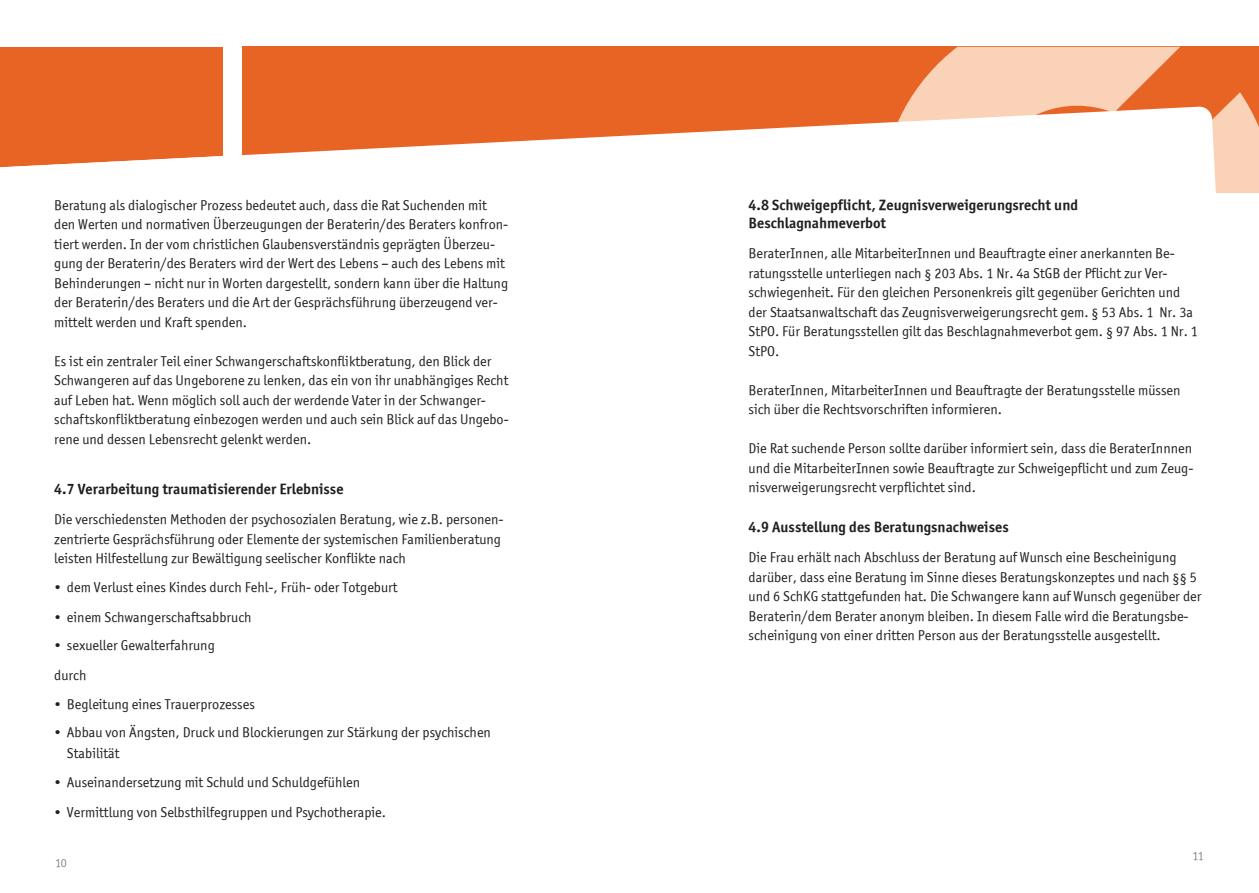
<style>
.page{position:relative;width:1259px;height:893px;background:#fff}
.page>*{position:absolute;margin:0;border:0;box-sizing:border-box;transform-origin:0 0}
.t1{font:15px/18px "Officina Sans ITCTT Bold";color:#231f20}
.t2{font:14.25px/19.5px "Officina Sans ITCTT Book";color:#231f20}
.t3{font:12px "Officina Sans ITCTT Book";color:#828487}
</style>
<div class="page">
<div style="left:0;top:47px;width:223px;height:146px;background:#e86424"></div>
<div style="left:243px;top:47px;width:1016px;height:146px;background:#e86424"></div>
<svg style="left:906px;top:47px;width:353px;height:146px;fill:#f9d2b7"></svg>
<svg style="left:0;top:106px;width:1227px;height:87px;fill:#fff"></svg>
<p class="t2" style="left:54px;top:195px;width:455px">Beratung als dialogischer Prozess bedeutet auch, dass die Rat Suchenden mit den Werten und normativen Überzeugungen der Beraterin/des Beraters konfron&shy;tiert werden. In der vom christlichen Glaubensverständnis geprägten Überzeu&shy;gung der Beraterin/des Beraters wird der Wert des Lebens – auch des Lebens mit Behinderungen – nicht nur in Worten dargestellt, sondern kann über die Haltung der Beraterin/des Beraters und die Art der Gesprächsführung überzeugend ver&shy;mittelt werden und Kraft spenden.</p>
<p class="t2" style="left:54px;top:351px;width:456px">Es ist ein zentraler Teil einer Schwangerschaftskonfliktberatung, den Blick der Schwangeren auf das Ungeborene zu lenken, das ein von ihr unabhängiges Recht auf Leben hat. Wenn möglich soll auch der werdende Vater in der Schwanger&shy;schaftskonfliktberatung einbezogen werden und auch sein Blick auf das Ungebo&shy;rene und dessen Lebensrecht gelenkt werden.</p>
<p class="t1" style="left:54px;top:480px;width:291px">4.7 Verarbeitung traumatisierender Erlebnisse</p>
<p class="t2" style="left:54px;top:510px;width:451px">Die verschiedensten Methoden der psychosozialen Beratung, wie z.B. personen&shy;zentrierte Gesprächsführung oder Elemente der systemischen Familienberatung leisten Hilfestellung zur Bewältigung seelischer Konflikte nach</p>
<p class="t2" style="left:54px;top:577px;width:345px">• dem Verlust eines Kindes durch Fehl-, Früh- oder Totgeburt</p>
<p class="t2" style="left:54px;top:607px;width:199px">• einem Schwangerschaftsabbruch</p>
<p class="t2" style="left:54px;top:630px;width:162px;line-height:30px">• sexueller Gewalterfahrung durch</p>
<p class="t2" style="left:54px;top:694px;width:202px">• Begleitung eines Trauerprozesses</p>
<p class="t2" style="left:67px;top:722px;width:425px;line-height:21px;text-indent:-13px">• Abbau von Ängsten, Druck und Blockierungen zur Stärkung der psychischen<br>Stabilität</p>
<p class="t2" style="left:54px;top:772px;width:307px">• Auseinandersetzung mit Schuld und Schuldgefühlen</p>
<p class="t2" style="left:54px;top:802px;width:333px">• Vermittlung von Selbsthilfegruppen und Psychotherapie.</p>
<p class="t3" style="left:55px;top:855px;width:13px">10</p>
<p class="t1" style="left:748px;top:196px;width:331px">4.8 Schweigepflicht, Zeugnisverweigerungsrecht und<br>Beschlagnahmeverbot</p>
<p class="t2" style="left:748px;top:243px;width:451px">BeraterInnen, alle MitarbeiterInnen und Beauftragte einer anerkannten Be&shy;ratungsstelle unterliegen nach § 203 Abs. 1 Nr. 4a StGB der Pflicht zur Ver&shy;schwiegenheit. Für den gleichen Personenkreis gilt gegenüber Gerichten und der Staatsanwaltschaft das Zeugnisverweigerungsrecht gem. § 53 Abs. 1 Nr. 3a StPO. Für Beratungsstellen gilt das Beschlagnahmeverbot gem. § 97 Abs. 1 Nr. 1<br>StPO.</p>
<p class="t2" style="left:748px;top:380px;width:433px">BeraterInnen, MitarbeiterInnen und Beauftragte der Beratungsstelle müssen sich über die Rechtsvorschriften informieren.</p>
<p class="t2" style="left:748px;top:438px;width:446px;text-align:justify">Die Rat suchende Person sollte darüber informiert sein, dass die BeraterInnnen und die MitarbeiterInnen sowie Beauftragte zur Schweigepflicht und zum Zeug&shy;nisverweigerungsrecht verpflichtet sind.</p>
<p class="t1" style="left:748px;top:518px;width:262px">4.9 Ausstellung des Beratungsnachweises</p>
<p class="t2" style="left:748px;top:547px;width:454px">Die Frau erhält nach Abschluss der Beratung auf Wunsch eine Bescheinigung darüber, dass eine Beratung im Sinne dieses Beratungskonzeptes und nach §§ 5 und 6 SchKG stattgefunden hat. Die Schwangere kann auf Wunsch gegenüber der Beraterin/dem Berater anonym bleiben. In diesem Falle wird die Beratungsbe&shy;scheinigung von einer dritten Person aus der Beratungsstelle ausgestellt.</p>
<p class="t3" style="left:1192px;top:849px;width:13px">11</p>
</div>
